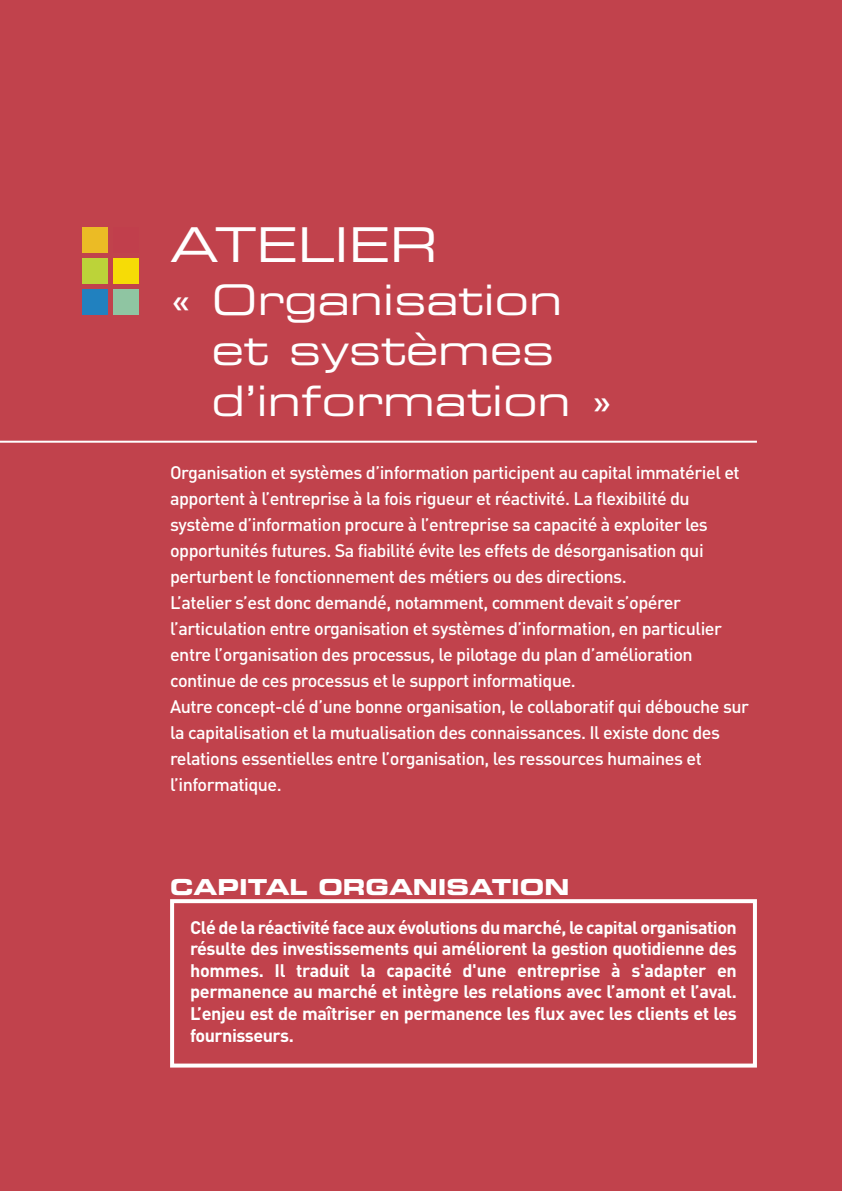
<style>
.page{position:relative;width:842px;height:1191px;background:#c1424c}
.page>*{position:absolute;margin:0;border:0;box-sizing:border-box;transform-origin:0 0}
.t1{font:48px "Eurostile Extended Two";color:#fff}
.t2{font:42px/50.4px "Eurostile Extended Two";color:#fff}
.t3{font:22px "Eurostile Bold Extended Two";color:#fff}
.t4{font:500 18px/26px "DIN";letter-spacing:-.03em;color:#fff}
.t5{font:700 18px/21.6px "DIN";letter-spacing:-.025em;color:#fff;text-align:justify}
</style>
<div class="page">
<div style="left:170px;top:899px;width:587px;height:168px;border:4px solid #fff"></div>
<div style="left:82px;top:289px;width:26px;height:26px;background:#2181bf"></div>
<div style="left:114px;top:289px;width:25px;height:26px;background:#8fc5a2"></div>
<div style="left:82px;top:258px;width:26px;height:26px;background:#bcd339"></div>
<div style="left:114px;top:258px;width:25px;height:26px;background:#f6dc06"></div>
<div style="left:82px;top:227px;width:26px;height:26px;background:#ebbb25"></div>
<hr style="left:0;top:441px;width:757px;height:2px;background:#fff">
<h1 class="t1" style="left:170px;top:227px;width:269px">ATELIER</h1>
<h2 class="t2" style="left:212px;top:278px;width:402px;text-indent:-42px">« Organisation et systèmes d’information »</h2>
<p class="t4" style="left:170px;top:460px;width:581px">Organisation et systèmes d’information participent au capital immatériel et apportent à l’entreprise à la fois rigueur et réactivité. La flexibilité du système d’information procure à l’entreprise sa capacité à exploiter les opportunités futures. Sa fiabilité évite les effets de désorganisation qui perturbent le fonctionnement des métiers ou des directions.<br>L’atelier s’est donc demandé, notamment, comment devait s’opérer l’articulation entre organisation et systèmes d’information, en particulier entre l’organisation des processus, le pilotage du plan d’amélioration continue de ces processus et le support informatique.<br>Autre concept-clé d’une bonne organisation, le collaboratif qui débouche sur la capitalisation et la mutualisation des connaissances. Il existe donc des relations essentielles entre l’organisation, les ressources humaines et l’informatique.</p>
<p class="t3" style="left:170px;top:879px;width:401px">CAPITAL ORGANISATION</p>
<p class="t5" style="left:190px;top:916px;width:548px">Clé de la réactivité face aux évolutions du marché, le capital organisation résulte des investissements qui améliorent la gestion quotidienne des hommes. Il traduit la capacité d'une entreprise à s'adapter en permanence au marché et intègre les relations avec l’amont et l’aval.<br>L’enjeu est de maîtriser en permanence les flux avec les clients et les fournisseurs.</p>
</div>
